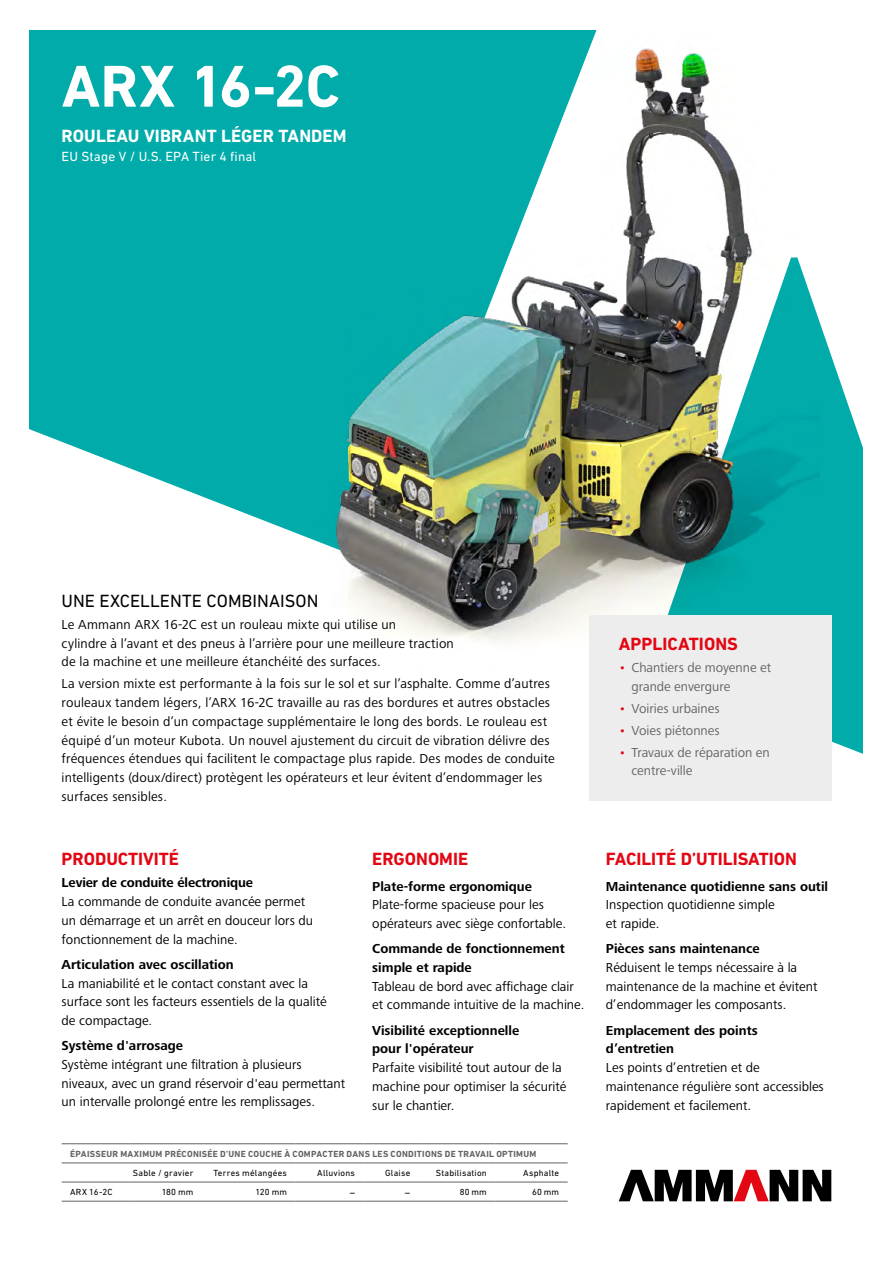
<style>
.page{position:relative;width:893px;height:1263px;background:#fff}
.page>*{position:absolute;margin:0;border:0;box-sizing:border-box;transform-origin:0 0}
.t1{font:700 60px "DIN Next LT Pro";letter-spacing:-.005em;color:#fff}
.t2{font:700 18px "DIN Next LT Pro";color:#e30613}
.t3{font:700 18px "DIN Next LT Pro";letter-spacing:.005em;color:#fff}
.t4{font:18px "DIN Next LT Pro";color:#000}
.t5{font:13.5px/18.8px "Frutiger Next LTW1 G";color:#000}
.t6{font:700 13.5px/18.8px "Frutiger Next LTW1 G";color:#000}
.t7{font:13.5px/18.8px "Frutiger Next LTW1 G";color:#646363}
.t8{font:13.5px "DIN Next LT Pro";letter-spacing:.01em;color:#fff}
.t9{font:10.5px "DIN Next LT Pro";color:#000}
.t10{font:9px "DIN Next LT Pro";letter-spacing:.025em;color:#000}
.t11{font:700 9px "DIN Next LT Pro";letter-spacing:.03em;color:#646363}
.s1{color:#e30613}
</style>
<div class="page">
<div style="left:30px;top:30px;width:833px;height:825px;background:#00abaa"></div>
<div style="left:29px;top:418px;width:834px;height:437px;background:#fff"></div>
<svg style="left:303px;top:30px;width:560px;height:754px;fill:#fff"></svg>
<img style="left:159px;top:33px;width:661px;height:659px">
<div style="left:589px;top:615px;width:242px;height:186px;background:#ededed"></div>
<hr style="left:62px;top:1143px;width:68px;height:1px;background:#646363">
<hr style="left:130px;top:1143px;width:72px;height:1px;background:#646363">
<hr style="left:202px;top:1143px;width:94px;height:1px;background:#646363">
<hr style="left:296px;top:1143px;width:68px;height:1px;background:#646363">
<hr style="left:364px;top:1143px;width:55px;height:1px;background:#646363">
<hr style="left:419px;top:1143px;width:76px;height:1px;background:#646363">
<hr style="left:495px;top:1143px;width:73px;height:1px;background:#646363">
<hr style="left:62px;top:1163px;width:68px;height:1px;background:#646363">
<hr style="left:130px;top:1163px;width:72px;height:1px;background:#646363">
<hr style="left:202px;top:1163px;width:94px;height:1px;background:#646363">
<hr style="left:296px;top:1163px;width:68px;height:1px;background:#646363">
<hr style="left:364px;top:1163px;width:55px;height:1px;background:#646363">
<hr style="left:419px;top:1163px;width:76px;height:1px;background:#646363">
<hr style="left:495px;top:1163px;width:73px;height:1px;background:#646363">
<hr style="left:62px;top:1182px;width:68px;height:1px;background:#646363">
<hr style="left:130px;top:1182px;width:72px;height:1px;background:#646363">
<hr style="left:202px;top:1182px;width:94px;height:1px;background:#646363">
<hr style="left:296px;top:1182px;width:68px;height:1px;background:#646363">
<hr style="left:364px;top:1182px;width:55px;height:1px;background:#646363">
<hr style="left:419px;top:1182px;width:76px;height:1px;background:#646363">
<hr style="left:495px;top:1182px;width:73px;height:1px;background:#646363">
<hr style="left:62px;top:1201px;width:68px;height:1px;background:#646363">
<hr style="left:130px;top:1201px;width:72px;height:1px;background:#646363">
<hr style="left:202px;top:1201px;width:94px;height:1px;background:#646363">
<hr style="left:296px;top:1201px;width:68px;height:1px;background:#646363">
<hr style="left:364px;top:1201px;width:55px;height:1px;background:#646363">
<hr style="left:419px;top:1201px;width:76px;height:1px;background:#646363">
<hr style="left:495px;top:1201px;width:73px;height:1px;background:#646363">
<svg style="left:619px;top:1170px;width:212px;height:31px"></svg>
<h1 class="t1" style="left:62px;top:51px;width:280px">ARX 16-2C</h1>
<h2 class="t3" style="left:62px;top:126px;width:286px">ROULEAU VIBRANT LÉGER TANDEM</h2>
<p class="t8" style="left:62px;top:149px;width:196px">EU Stage V / U.S. EPA Tier 4 final</p>
<h2 class="t4" style="left:62px;top:590px;width:258px">UNE EXCELLENTE COMBINAISON</h2>
<p class="t5" style="left:62px;top:615px;width:394px">Le Ammann ARX 16-2C est un rouleau mixte qui utilise un<br>cylindre à l’avant et des pneus à l’arrière pour une meilleure traction de la machine et une meilleure étanchéité des surfaces.</p>
<p class="t5" style="left:62px;top:675px;width:495px">La version mixte est performante à la fois sur le sol et sur l’asphalte. Comme d’autres rouleaux tandem légers, l’ARX 16-2C travaille au ras des bordures et autres obstacles et évite le besoin d’un compactage supplémentaire le long des bords. Le rouleau est équipé d’un moteur Kubota. Un nouvel ajustement du circuit de vibration délivre des fréquences étendues qui facilitent le compactage plus rapide. Des modes de conduite intelligents (doux/direct) protègent les opérateurs et leur évitent d’endommager les surfaces sensibles.</p>
<h2 class="t2" style="left:62px;top:849px;width:119px">PRODUCTIVITÉ</h2>
<p class="t6" style="left:62px;top:874px;width:193px">Levier de conduite électronique</p>
<p class="t5" style="left:62px;top:893px;width:253px">La commande de conduite avancée permet un démarrage et un arrêt en douceur lors du fonctionnement de la machine.</p>
<p class="t6" style="left:62px;top:955px;width:174px">Articulation avec oscillation</p>
<p class="t5" style="left:62px;top:974px;width:267px">La maniabilité et le contact constant avec la surface sont les facteurs essentiels de la qualité de compactage.</p>
<p class="t6" style="left:62px;top:1037px;width:123px">Système d'arrosage</p>
<p class="t5" style="left:62px;top:1055px;width:285px">Système intégrant une filtration à plusieurs niveaux, avec un grand réservoir d'eau permettant un intervalle prolongé entre les remplissages.</p>
<h2 class="t2" style="left:372px;top:849px;width:97px">ERGONOMIE</h2>
<p class="t6" style="left:372px;top:877px;width:161px">Plate-forme ergonomique</p>
<p class="t5" style="left:372px;top:896px;width:195px">Plate-forme spacieuse pour les opérateurs avec siège confortable.</p>
<p class="t6" style="left:372px;top:940px;width:194px">Commande de fonctionnement simple et rapide</p>
<p class="t5" style="left:372px;top:977px;width:214px">Tableau de bord avec affichage clair et commande intuitive de la machine.</p>
<p class="t6" style="left:372px;top:1021px;width:148px">Visibilité exceptionnelle pour l'opérateur</p>
<p class="t5" style="left:372px;top:1059px;width:196px">Parfaite visibilité tout autour de la machine pour optimiser la sécurité sur le chantier.</p>
<p class="t11" style="left:70px;top:1148px;width:468px">ÉPAISSEUR MAXIMUM PRÉCONISÉE D’UNE COUCHE À COMPACTER DANS LES CONDITIONS DE TRAVAIL OPTIMUM</p>
<p class="t10" style="left:133px;top:1167px;width:62px">Sable / gravier</p>
<p class="t10" style="left:213px;top:1167px;width:75px">Terres mélangées</p>
<p class="t10" style="left:317px;top:1167px;width:39px">Alluvions</p>
<p class="t10" style="left:385px;top:1167px;width:27px">Glaise</p>
<p class="t10" style="left:436px;top:1167px;width:53px">Stabilisation</p>
<p class="t10" style="left:523px;top:1167px;width:37px">Asphalte</p>
<p class="t10" style="left:70px;top:1187px;width:44px">ARX 16-2C</p>
<p class="t10" style="left:162px;top:1187px;width:33px">180 mm</p>
<p class="t10" style="left:256px;top:1187px;width:33px">120 mm</p>
<p class="t9" style="left:350px;top:1186px;width:7px">–</p>
<p class="t9" style="left:405px;top:1186px;width:7px">–</p>
<p class="t10" style="left:460px;top:1187px;width:29px">80 mm</p>
<p class="t10" style="left:532px;top:1187px;width:29px">60 mm</p>
<h2 class="t2" style="left:619px;top:633px;width:121px">APPLICATIONS</h2>
<p class="t7" style="left:631px;top:659px;width:141px;text-indent:-13px"><span class="s1">•</span> Chantiers de moyenne et grande envergure</p>
<p class="t7" style="left:619px;top:699px;width:102px"><span class="s1">•</span> Voiries urbaines</p>
<p class="t7" style="left:619px;top:721px;width:102px"><span class="s1">•</span> Voies piétonnes</p>
<p class="t7" style="left:631px;top:743px;width:140px;text-indent:-13px"><span class="s1">•</span> Travaux de réparation en centre-ville</p>
<h2 class="t2" style="left:606px;top:849px;width:192px">FACILITÉ D’UTILISATION</h2>
<p class="t6" style="left:606px;top:877px;width:224px">Maintenance quotidienne sans outil</p>
<p class="t5" style="left:606px;top:896px;width:170px">Inspection quotidienne simple et rapide.</p>
<p class="t6" style="left:606px;top:940px;width:155px">Pièces sans maintenance</p>
<p class="t5" style="left:606px;top:958px;width:213px">Réduisent le temps nécessaire à la maintenance de la machine et évitent d’endommager les composants.</p>
<p class="t6" style="left:606px;top:1021px;width:153px">Emplacement des points d’entretien</p>
<p class="t5" style="left:606px;top:1059px;width:219px">Les points d’entretien et de maintenance régulière sont accessibles rapidement et facilement.</p>
</div>
